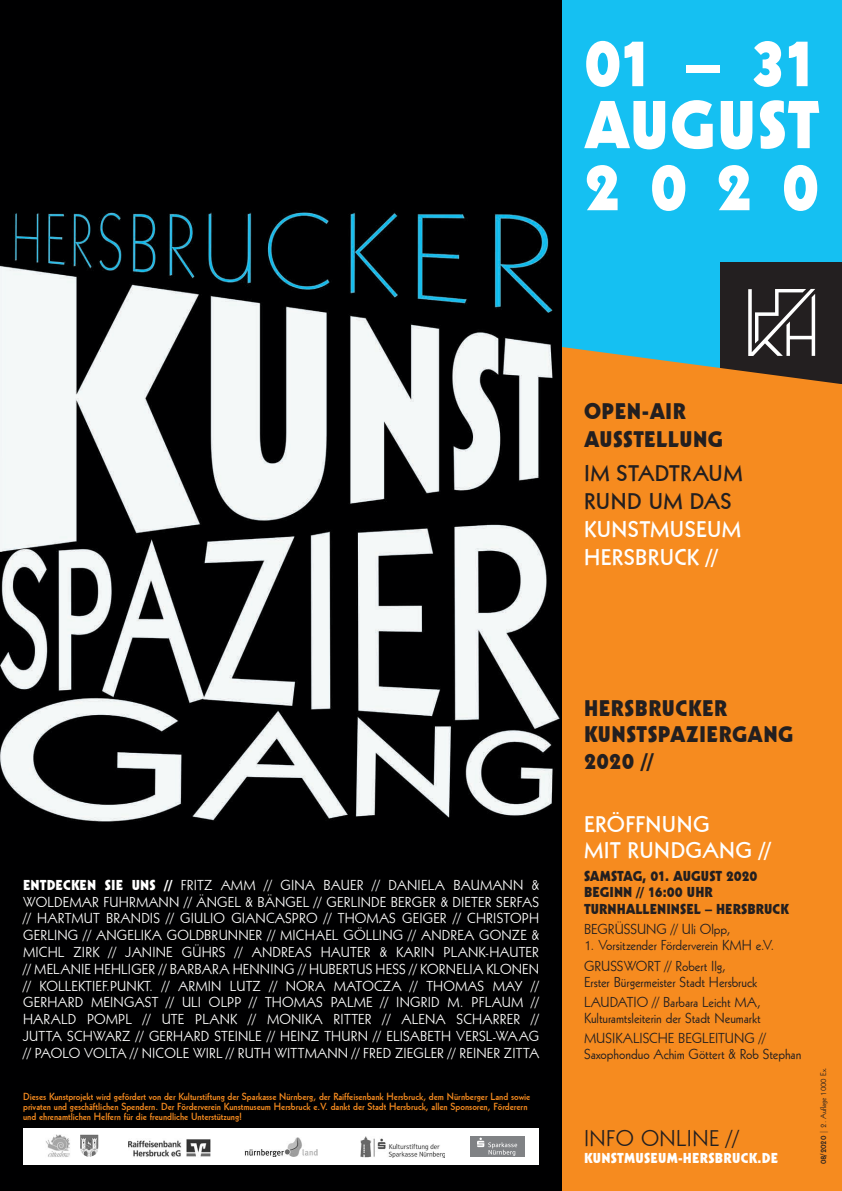
<style>
.page{position:relative;width:842px;height:1191px;background:#fff}
.page>*{position:absolute;margin:0;border:0;box-sizing:border-box;transform-origin:0 0}
.t1{font:66px/62px "Geometric 231 BT Heavy C";letter-spacing:.02em;color:#fff;text-align:justify}
.t2{font:22px/26.4px "Geometric 231 BT Heavy C";letter-spacing:.02em;color:#231f20}
.t3{font:22px/28px "Geometric 231 BT Bold C";letter-spacing:.025em;color:#fff}
.t4{font:22px/28px "Geometric 231 BT Bold C";letter-spacing:.02em;color:#231f20}
.t5{font:22px "Geometric 231 BT Roman C";letter-spacing:.02em;color:#231f20}
.t6{font:14px/16.8px "Geometric 231 BT Roman C";letter-spacing:.01em;color:#fff;text-align:justify}
.t7{font:14px/20.3px "Geometric 231 BT Roman C";letter-spacing:-.005em;color:#231f20}
.t8{font:14px/16.8px "Geometric 231 BT Heavy C";letter-spacing:.005em;color:#231f20}
.t9{font:14px "Geometric 231 BT Heavy C";letter-spacing:.02em;color:#fff}
.t10{font:10px/10px "Geometric 231 BT Bold C";color:#f68b1f}
.t11{font:8px "Geometric 231 BT Roman C";letter-spacing:-.01em;color:#231f20}
.s1{font-family:"Geometric 231 BT Heavy C"}
.s2{font-family:"Geometric 231 BT Bold C"}
</style>
<div class="page">
<img style="left:0;top:0;width:562px;height:1191px">
<div style="left:23px;top:1128px;width:516px;height:36px;background:#fff"></div>
<div style="left:562px;top:0;width:280px;height:1116px;background:#15c0f2"></div>
<div style="left:562px;top:595px;width:280px;height:596px;background:#f68b1f"></div>
<div style="left:720px;top:262px;width:122px;height:122px;background:#231f20"></div>
<svg style="left:748px;top:289px;width:67px;height:58px"></svg>
<svg style="left:562px;top:347px;width:280px;height:248px;background:#e68724"></svg>
<img style="left:128px;top:1139px;width:83px;height:18px">
<img style="left:360px;top:1136px;width:85px;height:21px">
<img style="left:45px;top:1134px;width:25px;height:23px">
<img style="left:80px;top:1134px;width:18px;height:23px">
<div style="left:470px;top:1136px;width:54px;height:21px;background:#808285"></div>
<svg style="left:477px;top:1137px;width:40px;height:18px"></svg>
<img style="left:244px;top:1137px;width:74px;height:19px">
<svg style="left:0;top:266px;width:2px;height:286px"></svg>
<h1 class="t1" style="left:584px;top:31px;width:237px">01 – 31<br>AUGUST 2020</h1>
<h2 class="t2" style="left:584px;top:397px;width:141px;line-height:28px">OPEN-AIR<br>AUSSTELLUNG</h2>
<h2 class="t4" style="left:584px;top:458px;width:160px">IM STADTRAUM<br>RUND UM DAS</h2>
<h2 class="t3" style="left:584px;top:514px;width:159px">KUNSTMUSEUM<br>HERSBRUCK //</h2>
<p class="t6" style="left:23px;top:876px;width:517px"><span class="s1">ENTDECKEN SIE UNS //</span> FRITZ AMM // GINA BAUER // DANIELA BAUMANN &amp; WOLDEMAR FUHRMANN // ÄNGEL &amp; BÄNGEL // GERLINDE BERGER &amp; DIETER SERFAS // HARTMUT BRANDIS // GIULIO GIANCASPRO // THOMAS GEIGER // CHRISTOPH GERLING // ANGELIKA GOLDBRUNNER // MICHAEL GÖLLING // ANDREA GONZE &amp; MICHL ZIRK // JANINE GÜHRS // ANDREAS HAUTER &amp; KARIN PLANK-HAUTER // MELANIE HEHLIGER // BARBARA HENNING // HUBERTUS HESS // KORNELIA KLONEN // KOLLEKTIEF.PUNKT. // ARMIN LUTZ // NORA MATOCZA // THOMAS MAY // GERHARD MEINGAST // ULI OLPP // THOMAS PALME // INGRID M. PFLAUM // HARALD POMPL // UTE PLANK // MONIKA RITTER // ALENA SCHARRER // JUTTA SCHWARZ // GERHARD STEINLE // HEINZ THURN // ELISABETH VERSL-WAAG // PAOLO VOLTA // NICOLE WIRL // RUTH WITTMANN // FRED ZIEGLER // REINER ZITTA</p>
<p class="t10" style="left:23px;top:1091px;width:509px">Dieses Kunstprojekt wird gefördert von der Kulturstiftung der Sparkasse Nürnberg, der Raiffeisenbank Hersbruck, dem Nürnberger Land sowie privaten und geschäftlichen Spendern. Der Förderverein Kunstmuseum Hersbruck e.V. dankt der Stadt Hersbruck, allen Sponsoren, Förderern und ehrenamtlichen Helfern für die freundliche Unterstützung!</p>
<h2 class="t2" style="left:584px;top:694px;width:211px">HERSBRUCKER<br>KUNSTSPAZIERGANG<br>2020 //</h2>
<h2 class="t3" style="left:584px;top:810px;width:188px;line-height:26.4px">ERÖFFNUNG<br>MIT RUNDGANG //</h2>
<p class="t8" style="left:584px;top:867px;width:206px">SAMSTAG, 01. AUGUST 2020<br>BEGINN // 16:00 UHR<br>TURNHALLENINSEL – HERSBRUCK</p>
<p class="t7" style="left:584px;top:919px;width:148px">BEGRÜSSUNG // Uli Olpp,</p>
<p class="t7" style="left:584px;top:935px;width:192px">1. Vorsitzender Förderverein KMH e.V.<br>GRUSSWORT // Robert Ilg,</p>
<p class="t7" style="left:584px;top:971px;width:179px">Erster Bürgermeister Stadt Hersbruck<br>LAUDATIO // Barbara Leicht MA,</p>
<p class="t7" style="left:584px;top:1007px;width:183px">Kulturamtsleiterin der Stadt Neumarkt<br>MUSIKALISCHE BEGLEITUNG //</p>
<p class="t7" style="left:584px;top:1043px;width:219px">Saxophonduo Achim Göttert &amp; Rob Stephan</p>
<h2 class="t5" style="left:584px;top:1124px;width:156px">INFO ONLINE //</h2>
<p class="t9" style="left:584px;top:1149px;width:196px">KUNSTMUSEUM-HERSBRUCK.DE</p>
<p class="t11" style="left:818px;top:1164px;width:98px;rotate:-90deg"><span class="s2">08/2020</span> | 2. Auflage 1000 Ex.</p>
</div>
